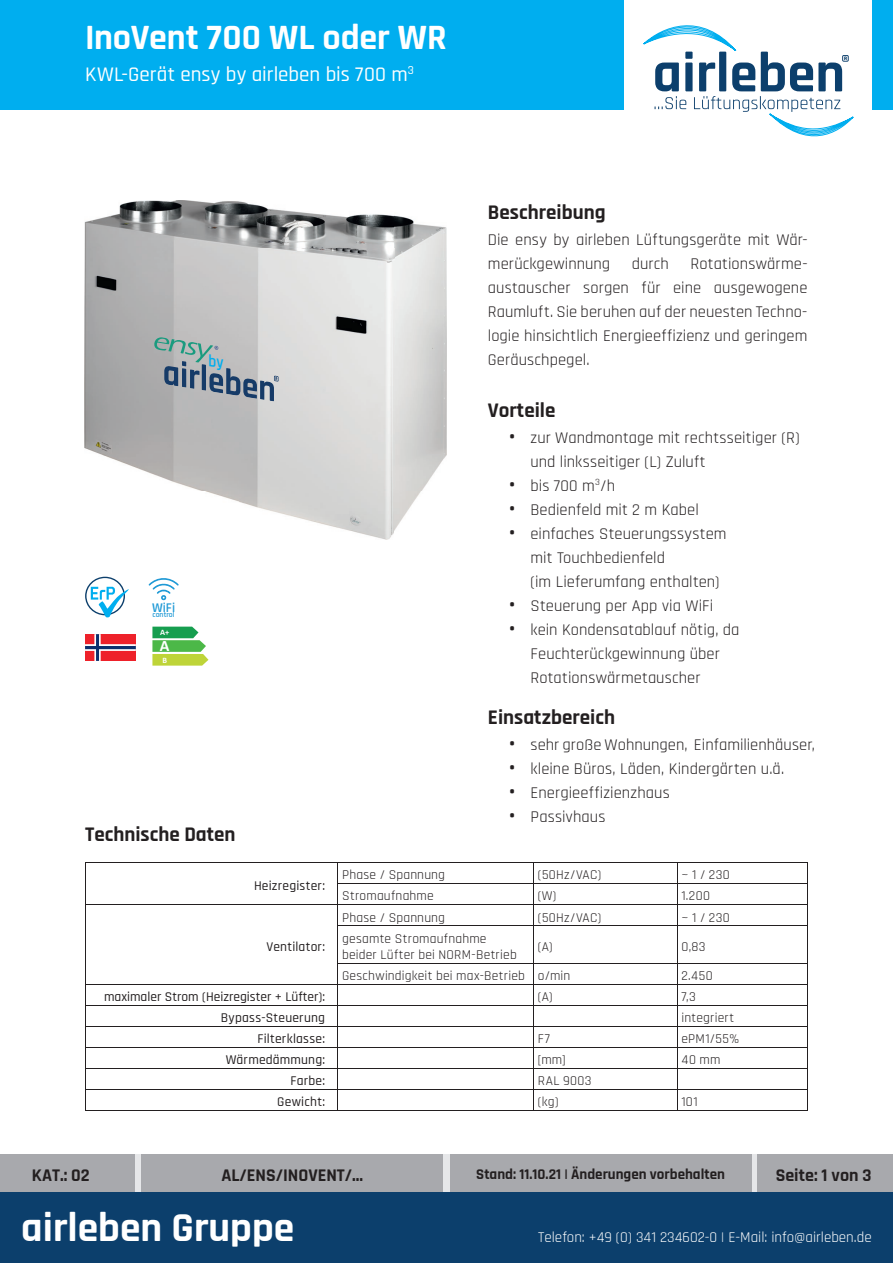
<style>
.page{position:relative;width:893px;height:1263px;background:#fff}
.page>*{position:absolute;margin:0;border:0;box-sizing:border-box;transform-origin:0 0}
.t1{font:700 41.55px "Rajdhani";color:#fff}
.t2{font:700 36px "Rajdhani";letter-spacing:-.005em;color:#fff}
.t3{font:700 21px "Rajdhani";color:#231f20}
.t4{font:500 21px "Rajdhani";color:#fff}
.t5{font:700 18px "Rajdhani";color:#231f20}
.t6{font:16.5px/24px "Rajdhani";letter-spacing:.005em;color:#231f20}
.t7{font:700 15.9px "Calibri";color:#fff}
.t8{font:15px "Rajdhani";color:#fff}
.t9{font:700 15px "Rajdhani";color:#231f20}
.t10{font:13.5px/16.2px "Rajdhani";letter-spacing:.015em;color:#231f20}
.t11{font:500 13.5px "Rajdhani";letter-spacing:.01em;color:#231f20}
.t12{font:600 13.35px "Rajdhani";color:#209ad6}
.t13{font:700 8.25px "Calibri";color:#fff}
.t14{font:600 7.8px "Rajdhani";color:#209ad6}
.s1{font-weight:700;font-size:21px}
</style>
<div class="page">
<div style="left:0;top:0;width:893px;height:109px;background:#00aeef"></div>
<div style="left:625px;top:0;width:247px;height:149px;background:#fff"></div>
<svg style="left:643px;top:26px;width:210px;height:110px"></svg>
<div style="left:0;top:1154px;width:893px;height:39px;background:#e6e7e9"></div>
<div style="left:758px;top:1154px;width:135px;height:39px;background:#a8a9ad"></div>
<div style="left:0;top:1154px;width:135px;height:39px;background:#a8a9ad"></div>
<div style="left:450px;top:1154px;width:302px;height:39px;background:#a8a9ad"></div>
<div style="left:141px;top:1154px;width:302px;height:39px;background:#a8a9ad"></div>
<div style="left:0;top:1193px;width:893px;height:70px;background:#0c3f6c"></div>
<svg style="left:149px;top:578px;width:30px;height:22px"></svg>
<img style="left:85px;top:200px;width:361px;height:340px">
<svg style="left:85px;top:577px;width:44px;height:40px"></svg>
<svg style="left:85px;top:634px;width:51px;height:27px"></svg>
<svg style="left:152px;top:627px;width:56px;height:39px"></svg>
<hr style="left:85px;top:862px;width:253px;height:1px;background:#231f20">
<hr style="left:338px;top:862px;width:196px;height:1px;background:#231f20">
<hr style="left:534px;top:862px;width:143px;height:1px;background:#231f20">
<hr style="left:677px;top:862px;width:130px;height:1px;background:#231f20">
<hr style="left:338px;top:883px;width:196px;height:1px;background:#231f20">
<hr style="left:534px;top:883px;width:143px;height:1px;background:#231f20">
<hr style="left:677px;top:883px;width:130px;height:1px;background:#231f20">
<hr style="left:85px;top:904px;width:253px;height:1px;background:#231f20">
<svg style="left:85px;top:863px;width:1px;height:63px"></svg>
<hr style="left:338px;top:904px;width:196px;height:1px;background:#231f20">
<hr style="left:534px;top:904px;width:143px;height:1px;background:#231f20">
<svg style="left:533px;top:863px;width:1px;height:62px"></svg>
<hr style="left:677px;top:904px;width:130px;height:1px;background:#231f20">
<svg style="left:677px;top:863px;width:1px;height:62px"></svg>
<svg style="left:807px;top:863px;width:1px;height:62px"></svg>
<hr style="left:85px;top:926px;width:1px;height:37px;background:#231f20">
<hr style="left:338px;top:925px;width:196px;height:1px;background:#231f20">
<hr style="left:338px;top:926px;width:1px;height:37px;background:#231f20">
<hr style="left:534px;top:925px;width:143px;height:1px;background:#231f20">
<hr style="left:533px;top:926px;width:1px;height:37px;background:#231f20">
<hr style="left:677px;top:925px;width:130px;height:1px;background:#231f20">
<hr style="left:677px;top:926px;width:1px;height:37px;background:#231f20">
<hr style="left:807px;top:926px;width:1px;height:37px;background:#231f20">
<hr style="left:338px;top:963px;width:196px;height:1px;background:#231f20">
<hr style="left:534px;top:963px;width:143px;height:1px;background:#231f20">
<hr style="left:677px;top:963px;width:130px;height:1px;background:#231f20">
<hr style="left:85px;top:984px;width:253px;height:1px;background:#231f20">
<hr style="left:338px;top:984px;width:196px;height:1px;background:#231f20">
<hr style="left:534px;top:984px;width:143px;height:1px;background:#231f20">
<hr style="left:677px;top:984px;width:130px;height:1px;background:#231f20">
<hr style="left:85px;top:1005px;width:253px;height:1px;background:#231f20">
<hr style="left:338px;top:1005px;width:196px;height:1px;background:#231f20">
<hr style="left:534px;top:1005px;width:143px;height:1px;background:#231f20">
<hr style="left:677px;top:1005px;width:130px;height:1px;background:#231f20">
<hr style="left:85px;top:1026px;width:253px;height:1px;background:#231f20">
<hr style="left:338px;top:1026px;width:196px;height:1px;background:#231f20">
<hr style="left:534px;top:1026px;width:143px;height:1px;background:#231f20">
<hr style="left:677px;top:1026px;width:130px;height:1px;background:#231f20">
<hr style="left:85px;top:1047px;width:253px;height:1px;background:#231f20">
<hr style="left:338px;top:1047px;width:196px;height:1px;background:#231f20">
<hr style="left:534px;top:1047px;width:143px;height:1px;background:#231f20">
<hr style="left:677px;top:1047px;width:130px;height:1px;background:#231f20">
<hr style="left:85px;top:1068px;width:253px;height:1px;background:#231f20">
<hr style="left:338px;top:1068px;width:196px;height:1px;background:#231f20">
<hr style="left:534px;top:1068px;width:143px;height:1px;background:#231f20">
<hr style="left:677px;top:1068px;width:130px;height:1px;background:#231f20">
<hr style="left:85px;top:1089px;width:253px;height:1px;background:#231f20">
<svg style="left:85px;top:963px;width:1px;height:147px"></svg>
<hr style="left:338px;top:1089px;width:196px;height:1px;background:#231f20">
<hr style="left:534px;top:1089px;width:143px;height:1px;background:#231f20">
<svg style="left:533px;top:964px;width:1px;height:146px"></svg>
<hr style="left:677px;top:1089px;width:130px;height:1px;background:#231f20">
<svg style="left:677px;top:964px;width:1px;height:146px"></svg>
<svg style="left:807px;top:963px;width:1px;height:147px"></svg>
<hr style="left:85px;top:1110px;width:253px;height:1px;background:#231f20">
<hr style="left:338px;top:1110px;width:196px;height:1px;background:#231f20">
<hr style="left:534px;top:1110px;width:143px;height:1px;background:#231f20">
<hr style="left:677px;top:1110px;width:130px;height:1px;background:#231f20">
<svg style="left:154px;top:336px;width:125px;height:66px;background:#9fa9af"></svg>
<h2 class="t2" style="left:85px;top:16px;width:363px">InoVent 700 WL oder WR</h2>
<p class="t4" style="left:85px;top:62px;width:330px">KWL-Gerät ensy by airleben bis 700 m<sup>3</sup></p>
<p class="t12" style="left:152px;top:599px;width:25px">WiFi</p>
<p class="t14" style="left:153px;top:610px;width:24px">control</p>
<p class="t7" style="left:160px;top:635px;width:11px">A</p>
<p class="t13" style="left:160px;top:626px;width:11px">A+</p>
<p class="t13" style="left:162px;top:654px;width:6px">B</p>
<p class="t3" style="left:85px;top:822px;width:152px">Technische Daten</p>
<p class="t3" style="left:488px;top:200px;width:119px">Beschreibung</p>
<p class="t6" style="left:488px;top:229px;width:321px">Die ensy by airleben Lüftungsgeräte mit Wär&shy;merückgewinnung</p>
<p class="t6" style="left:488px;top:253px;width:321px;text-align:justify;text-indent:203px">Rotationswärme&shy;austauscher sorgen für eine ausgewogene Raumluft. Sie beruhen auf der neuesten Techno&shy;logie hinsichtlich Energieeffizienz und geringem Geräuschpegel.</p>
<p class="t6" style="left:632px;top:253px;width:39px">durch</p>
<p class="t3" style="left:488px;top:397px;width:69px">Vorteile</p>
<p class="t6" style="left:530px;top:426px;width:271px;text-indent:-21px"><span class="s1">•</span> zur Wandmontage mit rechtsseitiger (R) und linksseitiger (L) Zuluft</p>
<p class="t6" style="left:509px;top:474px;width:107px"><span class="s1">•</span> bis 700 m<sup>3</sup>/h</p>
<p class="t6" style="left:509px;top:498px;width:191px"><span class="s1">•</span> Bedienfeld mit 2 m Kabel</p>
<p class="t6" style="left:530px;top:522px;width:198px;text-indent:-21px"><span class="s1">•</span> einfaches Steuerungssystem mit Touchbedienfeld<br>(im Lieferumfang enthalten)</p>
<p class="t6" style="left:509px;top:594px;width:206px"><span class="s1">•</span> Steuerung per App via WiFi</p>
<p class="t6" style="left:530px;top:618px;width:211px;text-indent:-21px"><span class="s1">•</span> kein Kondensatablauf nötig, da<br>Feuchterückgewinnung über<br>Rotationswärmetauscher</p>
<p class="t3" style="left:488px;top:704px;width:129px">Einsatzbereich</p>
<p class="t6" style="left:509px;top:733px;width:307px"><span class="s1">•</span> sehr große Wohnungen, Einfamilienhäuser,</p>
<p class="t6" style="left:509px;top:757px;width:276px"><span class="s1">•</span> kleine Büros, Läden, Kindergärten u.ä.</p>
<p class="t6" style="left:509px;top:781px;width:162px"><span class="s1">•</span> Energieeffizienzhaus</p>
<p class="t6" style="left:509px;top:805px;width:98px"><span class="s1">•</span> Passivhaus</p>
<p class="t11" style="left:254px;top:878px;width:72px">Heizregister:</p>
<p class="t11" style="left:266px;top:938px;width:60px">Ventilator:</p>
<p class="t10" style="left:342px;top:867px;width:105px">Phase / Spannung</p>
<p class="t10" style="left:538px;top:867px;width:65px">(50Hz/VAC)</p>
<p class="t10" style="left:681px;top:867px;width:50px">~ 1 / 230</p>
<p class="t10" style="left:342px;top:888px;width:93px">Stromaufnahme</p>
<p class="t10" style="left:538px;top:888px;width:20px">(W)</p>
<p class="t10" style="left:681px;top:888px;width:30px">1.200</p>
<p class="t10" style="left:342px;top:909px;width:105px">Phase / Spannung</p>
<p class="t10" style="left:538px;top:909px;width:65px">(50Hz/VAC)</p>
<p class="t10" style="left:681px;top:909px;width:50px">~ 1 / 230</p>
<p class="t10" style="left:342px;top:930px;width:176px">gesamte Stromaufnahme beider Lüfter bei NORM-Betrieb</p>
<p class="t10" style="left:538px;top:939px;width:16px">(A)</p>
<p class="t10" style="left:681px;top:939px;width:26px">0,83</p>
<p class="t10" style="left:342px;top:968px;width:230px">Geschwindigkeit bei max-Betrieb o/min</p>
<p class="t10" style="left:681px;top:968px;width:33px">2.450</p>
<p class="t11" style="left:104px;top:989px;width:223px">maximaler Strom (Heizregister + Lüfter):</p>
<p class="t10" style="left:538px;top:989px;width:16px">(A)</p>
<p class="t10" style="left:681px;top:989px;width:16px">7,3</p>
<p class="t11" style="left:221px;top:1010px;width:106px">Bypass-Steuerung</p>
<p class="t10" style="left:681px;top:1010px;width:54px">integriert</p>
<p class="t11" style="left:257px;top:1031px;width:69px">Filterklasse:</p>
<p class="t10" style="left:538px;top:1031px;width:14px">F7</p>
<p class="t10" style="left:681px;top:1031px;width:59px">ePM1/55%</p>
<p class="t11" style="left:226px;top:1052px;width:101px">Wärmedämmung:</p>
<p class="t10" style="left:538px;top:1052px;width:29px">[mm]</p>
<p class="t10" style="left:681px;top:1052px;width:41px">40 mm</p>
<p class="t11" style="left:290px;top:1073px;width:36px">Farbe:</p>
<p class="t10" style="left:538px;top:1073px;width:55px">RAL 9003</p>
<p class="t11" style="left:277px;top:1094px;width:49px">Gewicht:</p>
<p class="t10" style="left:538px;top:1094px;width:22px">(kg)</p>
<p class="t10" style="left:681px;top:1094px;width:18px">101</p>
<p class="t5" style="left:32px;top:1164px;width:59px">KAT.: 02</p>
<p class="t5" style="left:221px;top:1164px;width:143px">AL/ENS/INOVENT/...</p>
<p class="t9" style="left:476px;top:1165px;width:250px">Stand: 11.10.21 | Änderungen vorbehalten</p>
<p class="t5" style="left:776px;top:1164px;width:98px">Seite: 1 von 3</p>
<h1 class="t1" style="left:21px;top:1202px;width:275px">airleben Gruppe</h1>
<p class="t8" style="left:538px;top:1228px;width:335px">Telefon: +49 (0) 341 234602-0 | E-Mail: info@airleben.de</p>
</div>
